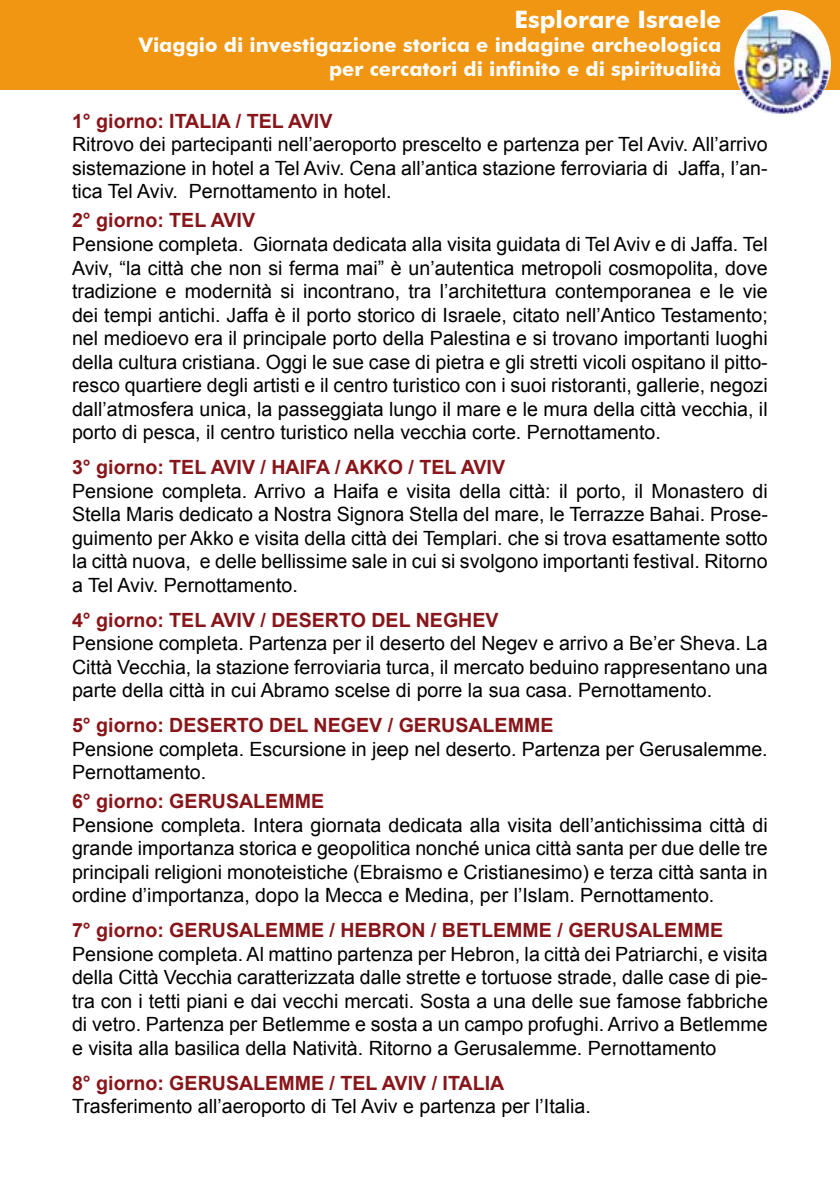
<style>
.page{position:relative;width:840px;height:1191px;background:#fff}
.page>*{position:absolute;margin:0;border:0;box-sizing:border-box;transform-origin:0 0}
.t1{font:700 24px "Futura BT";color:#fff}
.t2{font:700 20px/24px "Futura BT";color:#fff;text-align:right}
.t3{font:19.6px/23.6px "Arial";color:#000;text-align:justify}
.t4{font:700 19.6px "Arial";color:#881519}
</style>
<div class="page">
<div style="left:0;top:0;width:839px;height:90px;background:#f09612"></div>
<img style="left:734px;top:10px;width:96px;height:107px">
<p class="t1" style="left:514px;top:5px;width:208px">Esplorare Israele</p>
<p class="t2" style="left:139px;top:33px;width:583px">Viaggio di investigazione storica e indagine archeologica per cercatori di infinito e di spiritualità</p>
<p class="t4" style="left:72px;top:110px;width:262px">1° giorno: ITALIA / TEL AVIV</p>
<p class="t3" style="left:72px;top:132px;width:696px">Ritrovo dei partecipanti nell’aeroporto prescelto e partenza per Tel Aviv. All’arrivo sistemazione in hotel a Tel Aviv. Cena all’antica stazione ferroviaria di Jaffa, l’an&shy;tica Tel Aviv. Pernottamento in hotel.</p>
<p class="t4" style="left:72px;top:210px;width:184px">2° giorno: TEL AVIV</p>
<p class="t3" style="left:72px;top:232px;width:697px">Pensione completa. Giornata dedicata alla visita guidata di Tel Aviv e di Jaffa. Tel Aviv, “la città che non si ferma mai” è un’autentica metropoli cosmopolita, dove tradizione e modernità si incontrano, tra l’architettura contemporanea e le vie dei tempi antichi. Jaffa è il porto storico di Israele, citato nell’Antico Testamento; nel medioevo era il principale porto della Palestina e si trovano importanti luoghi della cultura cristiana. Oggi le sue case di pietra e gli stretti vicoli ospitano il pitto&shy;resco quartiere degli artisti e il centro turistico con i suoi ristoranti, gallerie, negozi dall’atmosfera unica, la passeggiata lungo il mare e le mura della città vecchia, il porto di pesca, il centro turistico nella vecchia corte. Pernottamento.</p>
<p class="t4" style="left:72px;top:456px;width:434px">3° giorno: TEL AVIV / HAIFA / AKKO / TEL AVIV</p>
<p class="t3" style="left:72px;top:479px;width:697px">Pensione completa. Arrivo a Haifa e visita della città: il porto, il Monastero di Stella Maris dedicato a Nostra Signora Stella del mare, le Terrazze Bahai. Prose&shy;guimento per Akko e visita della città dei Templari. che si trova esattamente sotto la città nuova, e delle bellissime sale in cui si svolgono importanti festival. Ritorno a Tel Aviv. Pernottamento.</p>
<p class="t4" style="left:72px;top:608px;width:428px">4° giorno: TEL AVIV / DESERTO DEL NEGHEV</p>
<p class="t3" style="left:72px;top:631px;width:696px">Pensione completa. Partenza per il deserto del Negev e arrivo a Be’er Sheva. La Città Vecchia, la stazione ferroviaria turca, il mercato beduino rappresentano una parte della città in cui Abramo scelse di porre la sua casa. Pernottamento.</p>
<p class="t4" style="left:72px;top:714px;width:482px">5° giorno: DESERTO DEL NEGEV / GERUSALEMME</p>
<p class="t3" style="left:72px;top:737px;width:696px">Pensione completa. Escursione in jeep nel deserto. Partenza per Gerusalemme.<br>Pernottamento.</p>
<p class="t4" style="left:72px;top:790px;width:253px">6° giorno: GERUSALEMME</p>
<p class="t3" style="left:72px;top:813px;width:696px">Pensione completa. Intera giornata dedicata alla visita dell’antichissima città di grande importanza storica e geopolitica nonché unica città santa per due delle tre principali religioni monoteistiche (Ebraismo e Cristianesimo) e terza città santa in ordine d’importanza, dopo la Mecca e Medina, per l’Islam. Pernottamento.</p>
<p class="t4" style="left:72px;top:919px;width:652px">7° giorno: GERUSALEMME / HEBRON / BETLEMME / GERUSALEMME</p>
<p class="t3" style="left:72px;top:942px;width:697px">Pensione completa. Al mattino partenza per Hebron, la città dei Patriarchi, e visita della Città Vecchia caratterizzata dalle strette e tortuose strade, dalle case di pie&shy;tra con i tetti piani e dai vecchi mercati. Sosta a una delle sue famose fabbriche di vetro. Partenza per Betlemme e sosta a un campo profughi. Arrivo a Betlemme e visita alla basilica della Natività. Ritorno a Gerusalemme. Pernottamento</p>
<p class="t4" style="left:72px;top:1071px;width:433px">8° giorno: GERUSALEMME / TEL AVIV / ITALIA</p>
<p class="t3" style="left:72px;top:1094px;width:520px">Trasferimento all’aeroporto di Tel Aviv e partenza per l’Italia.</p>
</div>
